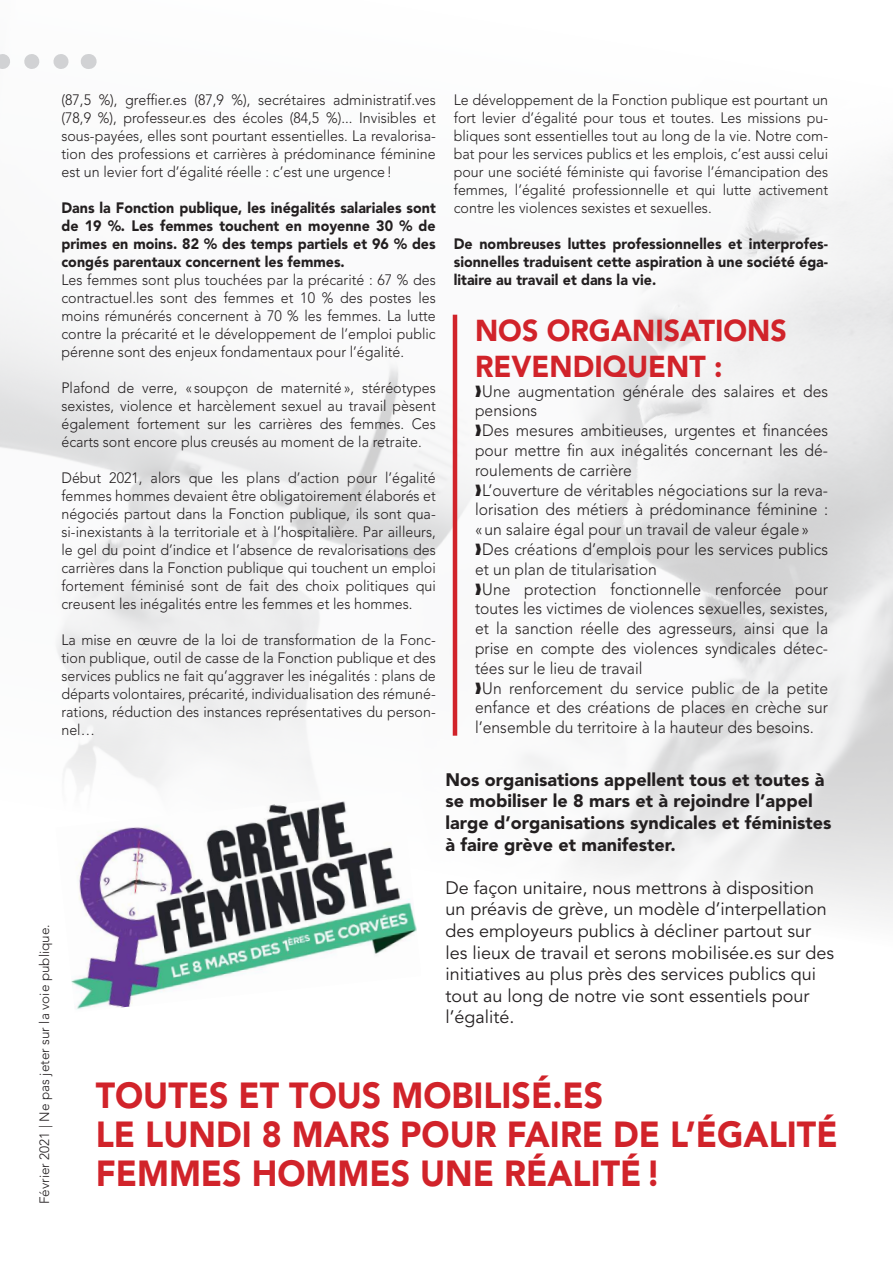
<style>
.page{position:relative;width:893px;height:1263px;background:#fff}
.page>*{position:absolute;margin:0;border:0;box-sizing:border-box;transform-origin:0 0}
.t1{font:900 36px/39px "Avenir LT Std";color:#d1232a;scale:.94 1}
.t2{font:900 30px/36px "Avenir LT Std";color:#d1232a;scale:.95 1}
.t3{font:18px/21.6px "Avenir LT Std";color:#231f20}
.t4{font:900 18px/21.6px "Avenir LT Std";color:#231f20}
.t5{font:300 16.5px/19.8px "Avenir LT Std";color:#231f20;scale:.95 1}
.t6{font:300 15px/18px "Avenir LT Std";color:#231f20;text-align:justify;scale:.95 1}
.t7{font:900 15px/18px "Avenir LT Std";color:#231f20;text-align:justify;scale:.95 1}
.t8{font:300 13.5px "Avenir LT Std";color:#231f20}
</style>
<div class="page">
<img style="left:62px;top:791px;width:355px;height:219px">
<svg style="left:0;top:54px;width:74px;height:15px"></svg>
<svg style="left:88px;top:54px;width:1px;height:15px"></svg>
<hr style="left:453px;top:315px;width:4px;height:421px;background:#d1232a">
<p class="t6" style="left:61px;top:91px;width:396px">(87,5 %), greffier.es (87,9 %), secrétaires administratif.ves (78,9 %), professeur.es des écoles (84,5 %)... Invisibles et sous-payées, elles sont pourtant essentielles. La revalorisa&shy;tion des professions et carrières à prédominance féminine est un levier fort d’égalité réelle : c’est une urgence!</p>
<p class="t7" style="left:61px;top:199px;width:396px">Dans la Fonction publique, les inégalités salariales sont de 19 %. Les femmes touchent en moyenne 30 % de primes en moins. 82 % des temps partiels et 96 % des congés parentaux concernent les femmes.</p>
<p class="t6" style="left:61px;top:271px;width:396px">Les femmes sont plus touchées par la précarité : 67 % des contractuel.les sont des femmes et 10 % des postes les moins rémunérés concernent à 70 % les femmes. La lutte contre la précarité et le développement de l’emploi public pérenne sont des enjeux fondamentaux pour l’égalité.</p>
<p class="t6" style="left:61px;top:379px;width:396px">Plafond de verre, « soupçon de maternité», stéréotypes sexistes, violence et harcèlement sexuel au travail pèsent également fortement sur les carrières des femmes. Ces écarts sont encore plus creusés au moment de la retraite.</p>
<p class="t6" style="left:61px;top:469px;width:396px">Début 2021, alors que les plans d’action pour l’égalité femmes hommes devaient être obligatoirement élaborés et négociés partout dans la Fonction publique, ils sont qua&shy;si-inexistants à la territoriale et à l’hospitalière. Par ailleurs, le gel du point d’indice et l’absence de revalorisations des carrières dans la Fonction publique qui touchent un emploi fortement féminisé sont de fait des choix politiques qui creusent les inégalités entre les femmes et les hommes.</p>
<p class="t6" style="left:61px;top:631px;width:396px">La mise en œuvre de la loi de transformation de la Fonc&shy;tion publique, outil de casse de la Fonction publique et des services publics ne fait qu’aggraver les inégalités : plans de départs volontaires, précarité, individualisation des rémuné&shy;rations, réduction des instances représentatives du person&shy;nel…</p>
<p class="t6" style="left:454px;top:91px;width:396px">Le développement de la Fonction publique est pourtant un fort levier d’égalité pour tous et toutes. Les missions pu&shy;bliques sont essentielles tout au long de la vie. Notre com&shy;bat pour les services publics et les emplois, c’est aussi celui pour une société féministe qui favorise l’émancipation des femmes, l’égalité professionnelle et qui lutte activement contre les violences sexistes et sexuelles.</p>
<p class="t7" style="left:454px;top:235px;width:396px">De nombreuses luttes professionnelles et interprofes&shy;sionnelles traduisent cette aspiration à une société éga&shy;litaire au travail et dans la vie.</p>
<h2 class="t2" style="left:475px;top:312px;width:330px">NOS ORGANISATIONS<br>REVENDIQUENT :</h2>
<p class="t5" style="left:475px;top:381px;width:373px">❱Une augmentation générale des salaires et des pensions<br>❱Des mesures ambitieuses, urgentes et financées pour mettre fin aux inégalités concernant les dé&shy;roulements de carrière<br>❱L’ouverture de véritables négociations sur la reva&shy;lorisation des métiers à prédominance féminine : «un salaire égal pour un travail de valeur égale» ❱Des créations d’emplois pour les services publics et un plan de titularisation<br>❱Une protection fonctionnelle renforcée pour toutes les victimes de violences sexuelles, sexistes, et la sanction réelle des agresseurs, ainsi que la prise en compte des violences syndicales détec&shy;tées sur le lieu de travail<br>❱Un renforcement du service public de la petite enfance et des créations de places en crèche sur l’ensemble du territoire à la hauteur des besoins.</p>
<p class="t8" style="left:37px;top:1204px;width:282px;rotate:-90deg">Février 2021 | Ne pas jeter sur la voie publique.</p>
<p class="t4" style="left:445px;top:768px;width:388px">Nos organisations appellent tous et toutes à se mobiliser le 8 mars et à rejoindre l’appel large d’organisations syndicales et féministes à faire grève et manifester.</p>
<p class="t3" style="left:445px;top:877px;width:390px">De façon unitaire, nous mettrons à disposition un préavis de grève, un modèle d’interpellation des employeurs publics à décliner partout sur les lieux de travail et serons mobilisée.es sur des initiatives au plus près des services publics qui tout au long de notre vie sont essentiels pour l’égalité.</p>
<h1 class="t1" style="left:96px;top:1076px;width:791px">TOUTES ET TOUS MOBILISÉ.ES<br>LE LUNDI 8 MARS POUR FAIRE DE L’ÉGALITÉ<br>FEMMES HOMMES UNE RÉALITÉ!</h1>
</div>
